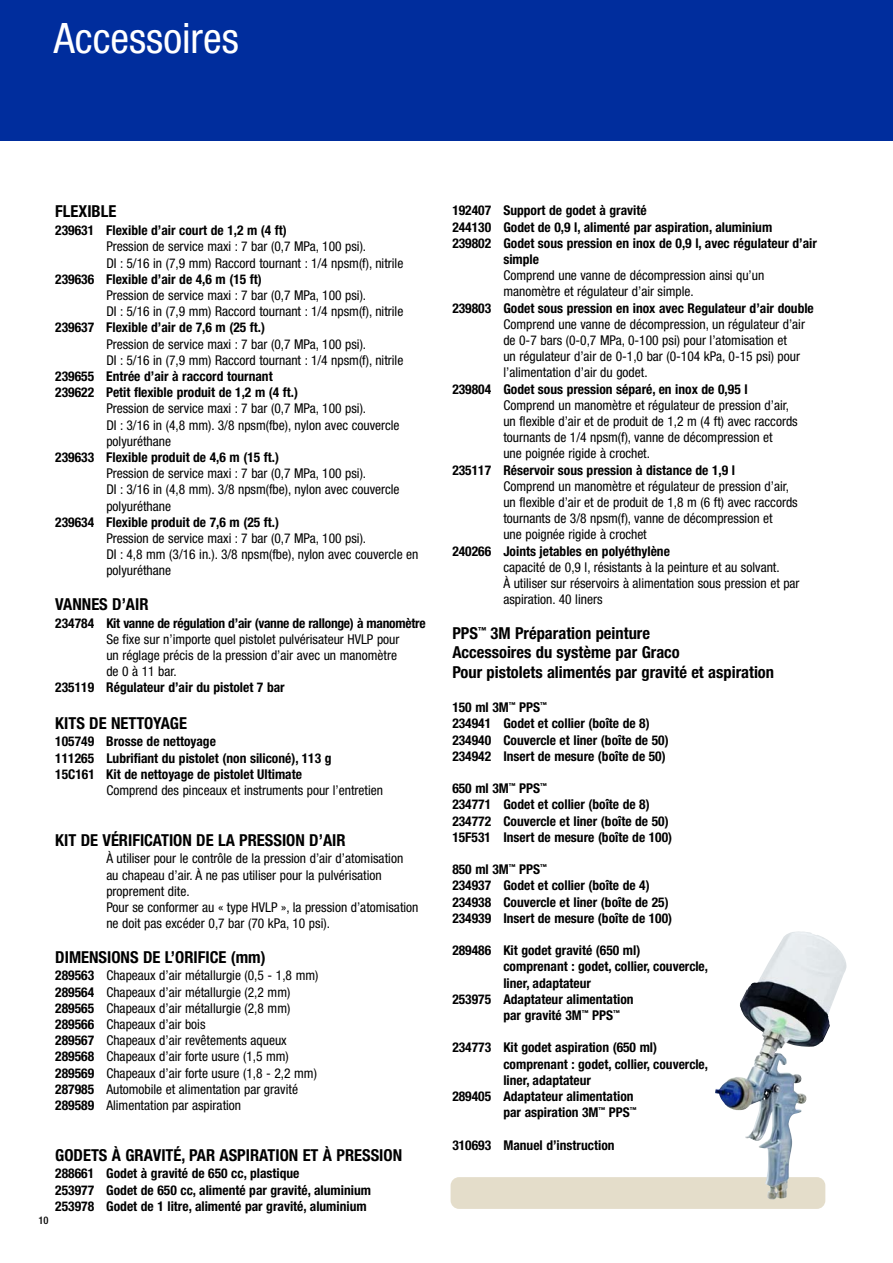
<style>
.page{position:relative;width:893px;height:1263px;background:#fff}
.page>*{position:absolute;margin:0;border:0;box-sizing:border-box;transform-origin:0 0}
.t1{font:condensed 42px "Helvetica Neue LT Std";color:#fff}
.t2{font:700 condensed 16.5px/19.8px "Helvetica Neue LT Std";color:#000}
.t3{font:condensed 13.5px/16.2px "Helvetica Neue LT Std";color:#000}
.t4{font:700 condensed 13.5px/16.2px "Helvetica Neue LT Std";color:#000}
.t5{font:700 condensed 13.5px "Helvetica Neue LT Std";letter-spacing:-.02em;color:#000}
.t6{font:500 condensed 10.5px "Helvetica Neue LT Std";color:#000}
.s1{font-weight:700}
</style>
<div class="page">
<div style="left:0;top:0;width:893px;height:140px;background:#002d9d"></div>
<div style="left:451px;top:1177px;width:374px;height:32px;background:#e4ddca;border-radius:9px"></div>
<img style="left:715px;top:931px;width:132px;height:254px">
<h1 class="t1" style="left:54px;top:23px;width:186px">Accessoires</h1>
<p class="t2" style="left:55px;top:203px;width:63px">FLEXIBLE</p>
<p class="t4" style="left:55px;top:223px;width:233px">239631 Flexible d’air court de 1,2 m (4 ft)</p>
<p class="t3" style="left:106px;top:240px;width:298px">Pression de service maxi : 7 bar (0,7 MPa, 100 psi).<br>DI : 5/16 in (7,9 mm) Raccord tournant : 1/4 npsm(f), nitrile</p>
<p class="t4" style="left:55px;top:272px;width:208px">239636 Flexible d’air de 4,6 m (15 ft)</p>
<p class="t3" style="left:106px;top:288px;width:298px">Pression de service maxi : 7 bar (0,7 MPa, 100 psi).<br>DI : 5/16 in (7,9 mm) Raccord tournant : 1/4 npsm(f), nitrile</p>
<p class="t4" style="left:55px;top:321px;width:211px">239637 Flexible d’air de 7,6 m (25 ft.)</p>
<p class="t3" style="left:106px;top:337px;width:298px">Pression de service maxi : 7 bar (0,7 MPa, 100 psi).<br>DI : 5/16 in (7,9 mm) Raccord tournant : 1/4 npsm(f), nitrile</p>
<p class="t4" style="left:55px;top:369px;width:244px">239655 Entrée d’air à raccord tournant<br>239622 Petit flexible produit de 1,2 m (4 ft.)</p>
<p class="t3" style="left:106px;top:402px;width:295px">Pression de service maxi : 7 bar (0,7 MPa, 100 psi).<br>DI : 3/16 in (4,8 mm). 3/8 npsm(fbe), nylon avec couvercle polyuréthane</p>
<p class="t4" style="left:55px;top:450px;width:225px">239633 Flexible produit de 4,6 m (15 ft.)</p>
<p class="t3" style="left:106px;top:466px;width:295px">Pression de service maxi : 7 bar (0,7 MPa, 100 psi).<br>DI : 3/16 in (4,8 mm). 3/8 npsm(fbe), nylon avec couvercle polyuréthane</p>
<p class="t4" style="left:55px;top:515px;width:225px">239634 Flexible produit de 7,6 m (25 ft.)</p>
<p class="t3" style="left:106px;top:531px;width:314px">Pression de service maxi : 7 bar (0,7 MPa, 100 psi).<br>DI : 4,8 mm (3/16 in.). 3/8 npsm(fbe), nylon avec couvercle en polyuréthane</p>
<p class="t2" style="left:55px;top:595px;width:95px">VANNES D’AIR</p>
<p class="t5" style="left:55px;top:618px;width:372px">234784 Kit vanne de régulation d’air (vanne de rallonge) à manomètre</p>
<p class="t3" style="left:106px;top:632px;width:295px">Se fixe sur n’importe quel pistolet pulvérisateur HVLP pour un réglage précis de la pression d’air avec un manomètre de 0 à 11 bar.</p>
<p class="t4" style="left:55px;top:681px;width:231px">235119 Régulateur d’air du pistolet 7 bar</p>
<p class="t2" style="left:55px;top:714px;width:133px">KITS DE NETTOYAGE</p>
<p class="t4" style="left:55px;top:735px;width:278px">105749 Brosse de nettoyage<br>111265 Lubrifiant du pistolet (non siliconé), 113 g<br>15C161 Kit de nettoyage de pistolet Ultimate</p>
<p class="t3" style="left:106px;top:783px;width:278px">Comprend des pinceaux et instruments pour l’entretien</p>
<p class="t2" style="left:55px;top:831px;width:292px">KIT DE VÉRIFICATION DE LA PRESSION D’AIR</p>
<p class="t3" style="left:106px;top:852px;width:314px">À utiliser pour le contrôle de la pression d’air d’atomisation au chapeau d’air. À ne pas utiliser pour la pulvérisation proprement dite.<br>Pour se conformer au « type HVLP », la pression d’atomisation ne doit pas excéder 0,7 bar (70 kPa, 10 psi).</p>
<p class="t2" style="left:55px;top:948px;width:212px">DIMENSIONS DE L’ORIFICE (mm)</p>
<p class="t3" style="left:55px;top:969px;width:265px"><span class="s1">289563</span> Chapeaux d’air métallurgie (0,5 - 1,8 mm)<br><span class="s1">289564</span> Chapeaux d’air métallurgie (2,2 mm)<br><span class="s1">289565</span> Chapeaux d’air métallurgie (2,8 mm)<br><span class="s1">289566</span> Chapeaux d’air bois<br><span class="s1">289567</span> Chapeaux d’air revêtements aqueux <span class="s1">289568</span> Chapeaux d’air forte usure (1,5 mm)<br><span class="s1">289569</span> Chapeaux d’air forte usure (1,8 - 2,2 mm)<br><span class="s1">287985</span> Automobile et alimentation par gravité <span class="s1">289589</span> Alimentation par aspiration</p>
<p class="t2" style="left:55px;top:1146px;width:348px">GODETS À GRAVITÉ, PAR ASPIRATION ET À PRESSION</p>
<p class="t4" style="left:55px;top:1167px;width:317px">288661 Godet à gravité de 650 cc, plastique<br>253977 Godet de 650 cc, alimenté par gravité, aluminium<br>253978 Godet de 1 litre, alimenté par gravité, aluminium</p>
<p class="t6" style="left:39px;top:1216px;width:12px">10</p>
<p class="t4" style="left:452px;top:204px;width:196px">192407 Support de godet à gravité</p>
<p class="t4" style="left:452px;top:220px;width:321px">244130 Godet de 0,9 l, alimenté par aspiration, aluminium</p>
<p class="t4" style="left:452px;top:236px;width:366px">239802 Godet sous pression en inox de 0,9 l, avec régulateur d’air</p>
<p class="t4" style="left:503px;top:252px;width:37px">simple</p>
<p class="t3" style="left:503px;top:268px;width:262px">Comprend une vanne de décompression ainsi qu’un manomètre et régulateur d’air simple.</p>
<p class="t4" style="left:452px;top:301px;width:363px">239803 Godet sous pression en inox avec Regulateur d’air double</p>
<p class="t3" style="left:503px;top:317px;width:303px">Comprend une vanne de décompression, un régulateur d’air de 0-7 bars (0-0,7 MPa, 0-100 psi) pour l’atomisation et<br>un régulateur d’air de 0-1,0 bar (0-104 kPa, 0-15 psi) pour l’alimentation d’air du godet.</p>
<p class="t4" style="left:452px;top:382px;width:297px">239804 Godet sous pression séparé, en inox de 0,95 l</p>
<p class="t3" style="left:503px;top:398px;width:296px">Comprend un manomètre et régulateur de pression d’air, un flexible d’air et de produit de 1,2 m (4 ft) avec raccords tournants de 1/4 npsm(f), vanne de décompression et<br>une poignée rigide à crochet.</p>
<p class="t4" style="left:452px;top:463px;width:284px">235117 Réservoir sous pression à distance de 1,9 l</p>
<p class="t3" style="left:503px;top:479px;width:296px">Comprend un manomètre et régulateur de pression d’air, un flexible d’air et de produit de 1,8 m (6 ft) avec raccords tournants de 3/8 npsm(f), vanne de décompression et<br>une poignée rigide à crochet</p>
<p class="t4" style="left:452px;top:544px;width:219px">240266 Joints jetables en polyéthylène</p>
<p class="t3" style="left:503px;top:560px;width:298px">capacité de 0,9 l, résistants à la peinture et au solvant.<br>À utiliser sur réservoirs à alimentation sous pression et par aspiration. 40 liners</p>
<p class="t2" style="left:452px;top:624px;width:323px">PPS<sup>™</sup> 3M Préparation peinture<br>Accessoires du système par Graco<br>Pour pistolets alimentés par gravité et aspiration</p>
<p class="t4" style="left:452px;top:700px;width:218px">150 ml 3M<sup>™</sup> PPS<sup>™<br></sup>234941 Godet et collier (boîte de 8)<br>234940 Couvercle et liner (boîte de 50)<br>234942 Insert de mesure (boîte de 50)</p>
<p class="t4" style="left:452px;top:781px;width:221px">650 ml 3M<sup>™</sup> PPS<sup>™<br></sup>234771 Godet et collier (boîte de 8)<br>234772 Couvercle et liner (boîte de 50)<br>15F531 Insert de mesure (boîte de 100)</p>
<p class="t4" style="left:452px;top:862px;width:221px">850 ml 3M<sup>™</sup> PPS<sup>™<br></sup>234937 Godet et collier (boîte de 4)<br>234938 Couvercle et liner (boîte de 25)<br>234939 Insert de mesure (boîte de 100)</p>
<p class="t4" style="left:452px;top:943px;width:190px">289486 Kit godet gravité (650 ml)</p>
<p class="t4" style="left:503px;top:960px;width:206px">comprenant : godet, collier, couvercle,</p>
<p class="t4" style="left:503px;top:976px;width:89px">liner, adaptateur</p>
<p class="t4" style="left:452px;top:992px;width:183px">253975 Adaptateur alimentation</p>
<p class="t4" style="left:503px;top:1008px;width:118px">par gravité 3M<sup>™</sup> PPS<sup>™</sup></p>
<p class="t4" style="left:452px;top:1041px;width:206px">234773 Kit godet aspiration (650 ml)</p>
<p class="t4" style="left:503px;top:1057px;width:206px">comprenant : godet, collier, couvercle,</p>
<p class="t4" style="left:503px;top:1073px;width:89px">liner, adaptateur</p>
<p class="t4" style="left:452px;top:1089px;width:183px">289405 Adaptateur alimentation</p>
<p class="t4" style="left:503px;top:1105px;width:135px">par aspiration 3M<sup>™</sup> PPS<sup>™</sup></p>
<p class="t4" style="left:452px;top:1138px;width:164px">310693 Manuel d’instruction</p>
</div>
